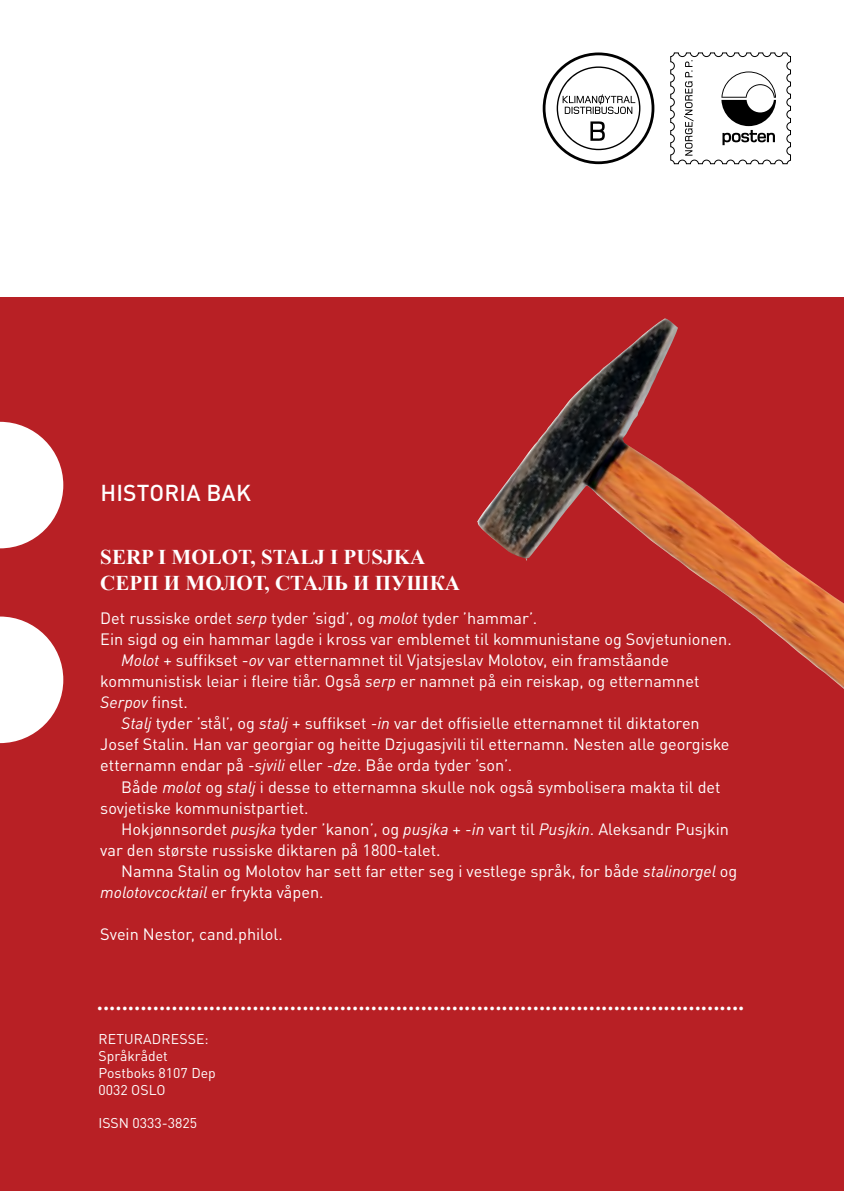
<style>
.page{position:relative;width:844px;height:1191px;background:#fff}
.page>*{position:absolute;margin:0;border:0;box-sizing:border-box;transform-origin:0 0}
.t1{font:700 24.5px "Minion Pro";color:#fff}
.t2{font:500 22.75px "DINOT";color:#fff}
.t3{font:700 21px/26.2px "Times New Roman";color:#fff}
.t4{font:16.28px "DINOT";color:#fff}
.t5{font:italic 16.28px "DINOT";color:#fff}
.t6{font:14px/16.8px "DINOT";color:#fff}
.s1{font-style:italic}
.s2{font-style:normal}
</style>
<div class="page">
<div style="left:0;top:298px;width:843px;height:893px;background:#b82025"></div>
<svg style="left:670px;top:52px;width:121px;height:113px"></svg>
<svg style="left:542px;top:52px;width:112px;height:112px"></svg>
<img style="left:477px;top:318px;width:366px;height:370px">
<svg style="left:0;top:422px;width:63px;height:126px"></svg>
<svg style="left:0;top:616px;width:63px;height:127px"></svg>
<h2 class="t2" style="left:100px;top:478px;width:14px">HISTO</h2>
<h2 class="t2" style="left:164px;top:478px;width:58px">RIA BAK</h2>
<p class="t3" style="left:100px;top:543px;width:361px">SERP I MOLOT, STALJ I PUSJKA<br>СЕРП И МОЛОТ, СТАЛЬ И ПУШКА</p>
<p class="t4" style="left:100px;top:608px;width:438px">Det russiske ordet <span class="s1">serp</span> tyder ’sigd’, og <span class="s1">molot</span> tyder ’hammar’.</p>
<p class="t4" style="left:100px;top:629px;width:632px">Ein sigd og ein hammar lagde i kross var emblemet til kommunistane og Sovjetunionen.</p>
<p class="t4" style="left:121px;top:650px;width:549px"><span class="s1">Molot</span> + suffikset -<span class="s1">ov</span> var etternamnet til Vjatsjeslav Molotov, ein framståande</p>
<p class="t4" style="left:100px;top:671px;width:600px">kommunistisk leiar i fleire tiår. Også <span class="s1">serp</span> er namnet på ein reiskap, og etternamnet</p>
<p class="t5" style="left:100px;top:692px;width:89px">Serpov <span class="s2">finst.</span></p>
<p class="t4" style="left:121px;top:713px;width:579px"><span class="s1">Stalj</span> tyder ’stål’, og <span class="s1">stalj</span> + suffikset <span class="s1">-in</span> var det offisielle etternamnet til diktatoren</p>
<p class="t4" style="left:100px;top:734px;width:630px">Josef Stalin. Han var georgiar og heitte Dzjugasjvili til etternamn. N esten alle georgiske</p>
<p class="t4" style="left:100px;top:755px;width:413px">etternamn endar på <span class="s1">-sjvili</span> eller <span class="s1">-dze</span>. Båe orda tyder ’son’.</p>
<p class="t4" style="left:121px;top:776px;width:600px">Både <span class="s1">molot</span> og <span class="s1">stalj</span> i desse to etternamna skulle nok også symbolisera makta til det</p>
<p class="t4" style="left:100px;top:797px;width:210px">sovjetiske kommunistpartiet.</p>
<p class="t4" style="left:100px;top:818px;width:630px">H okjønnsordet <span class="s1">pusjka</span> tyder ’kanon’, og <span class="s1">pusjka</span> + <span class="s1">-in</span> vart til <span class="s1">Pusjkin</span>. Aleksandr Pusjkin</p>
<p class="t4" style="left:100px;top:839px;width:341px">var den største russiske diktaren på 1800-talet.</p>
<p class="t4" style="left:121px;top:860px;width:617px">N amna Stalin og Molotov har sett far etter seg i vestlege språk, for både <span class="s1">stalinorgel</span> og</p>
<p class="t5" style="left:100px;top:881px;width:225px">molotovcocktail <span class="s2">er frykta våpen.</span></p>
<p class="t4" style="left:100px;top:923px;width:184px">Svein Nestor, cand.philol.</p>
<h1 class="t1" style="left:97px;top:985px;width:649px">........................................................................................................</h1>
<p class="t6" style="left:98px;top:1030px;width:119px">Retu radresse:<br>Språkrådet<br>Postboks 8107 Dep<br>0032 Oslo</p>
<p class="t6" style="left:98px;top:1114px;width:100px">ISSN 0333-3825</p>
</div>
